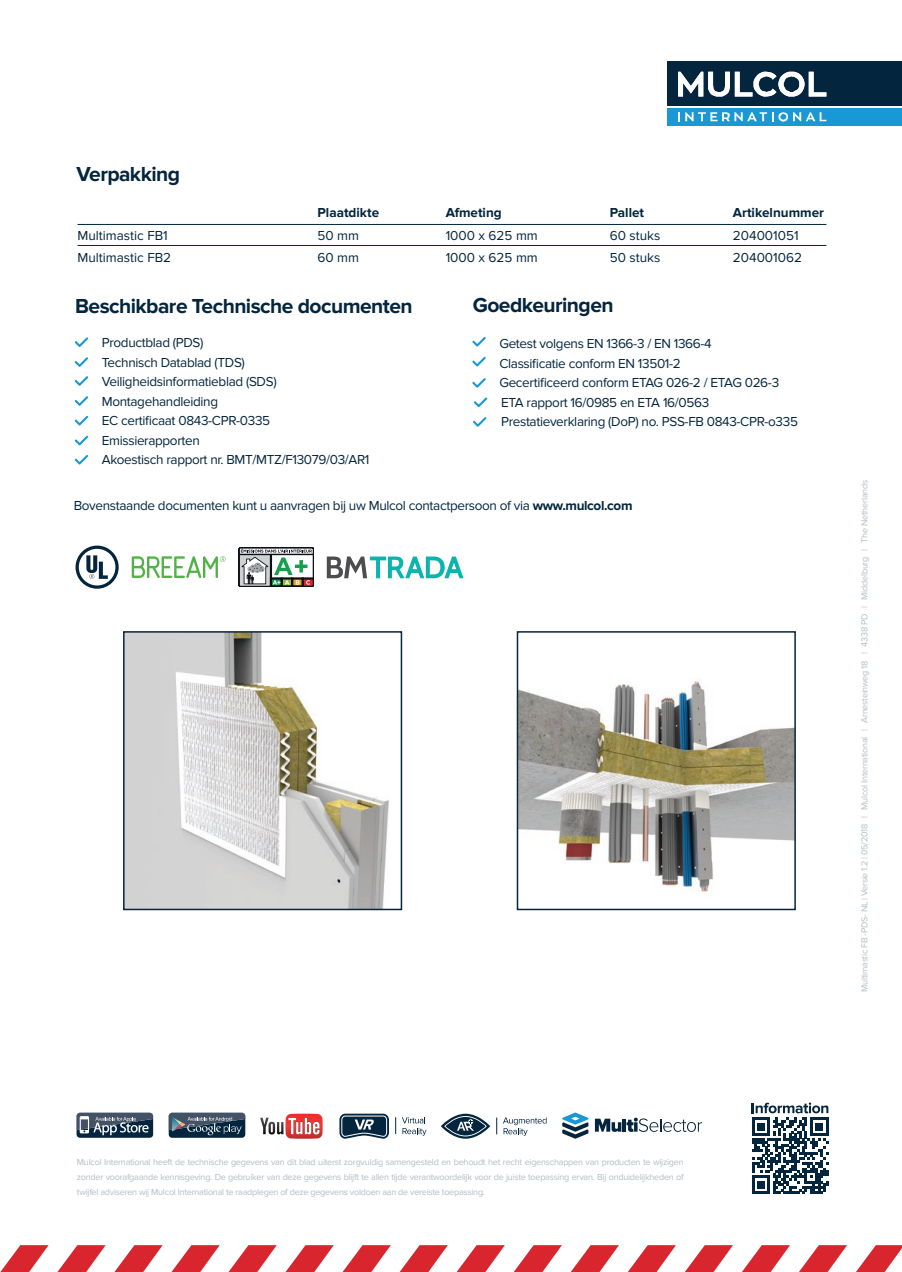
<style>
.page{position:relative;width:902px;height:1272px;background:#fff}
.page>*{position:absolute;margin:0;border:0;box-sizing:border-box;transform-origin:0 0}
.t1{font:700 21px "Proxima Nova";letter-spacing:-.025em;color:#03253d}
.t2{font:13.5px/19.5px "Proxima Nova";letter-spacing:-.025em;color:#03253d}
.t3{font:13.5px/22.5px "Proxima Nova";color:#03253d}
.t4{font:700 13.5px "Proxima Nova";color:#03253d}
.t5{font:9px/15px "Proxima Nova";letter-spacing:-.025em;color:#b1bec4;text-align:justify}
.s1{font-weight:700}
</style>
<div class="page">
<svg style="left:75px;top:337px;width:13px;height:10px"></svg>
<svg style="left:75px;top:357px;width:13px;height:10px"></svg>
<svg style="left:75px;top:376px;width:13px;height:10px"></svg>
<svg style="left:75px;top:396px;width:13px;height:10px"></svg>
<svg style="left:75px;top:416px;width:13px;height:9px"></svg>
<svg style="left:75px;top:435px;width:13px;height:10px"></svg>
<svg style="left:75px;top:455px;width:13px;height:9px"></svg>
<svg style="left:472px;top:337px;width:13px;height:9px"></svg>
<svg style="left:472px;top:357px;width:13px;height:9px"></svg>
<svg style="left:472px;top:378px;width:13px;height:10px"></svg>
<svg style="left:474px;top:397px;width:13px;height:10px"></svg>
<svg style="left:473px;top:417px;width:13px;height:10px"></svg>
<div style="left:667px;top:62px;width:234px;height:44px;background:#03253d"></div>
<div style="left:667px;top:108px;width:234px;height:18px;background:#1899d6"></div>
<svg style="left:678px;top:72px;width:148px;height:24px"></svg>
<svg style="left:678px;top:112px;width:148px;height:10px"></svg>
<hr style="left:77px;top:245px;width:749px;height:1px;background:#03253d">
<hr style="left:77px;top:224px;width:749px;height:1px;background:#03253d">
<svg style="left:856px;top:1245px;width:45px;height:26px"></svg>
<svg style="left:799px;top:1245px;width:48px;height:26px"></svg>
<svg style="left:742px;top:1245px;width:48px;height:26px"></svg>
<svg style="left:685px;top:1245px;width:48px;height:26px"></svg>
<svg style="left:628px;top:1245px;width:48px;height:26px"></svg>
<svg style="left:571px;top:1245px;width:48px;height:26px"></svg>
<svg style="left:514px;top:1245px;width:48px;height:26px"></svg>
<svg style="left:457px;top:1245px;width:48px;height:26px"></svg>
<svg style="left:400px;top:1245px;width:48px;height:26px"></svg>
<svg style="left:343px;top:1245px;width:48px;height:26px"></svg>
<svg style="left:286px;top:1245px;width:48px;height:26px"></svg>
<svg style="left:229px;top:1245px;width:48px;height:26px"></svg>
<svg style="left:172px;top:1245px;width:48px;height:26px"></svg>
<svg style="left:115px;top:1245px;width:48px;height:26px"></svg>
<svg style="left:58px;top:1245px;width:48px;height:26px"></svg>
<svg style="left:1px;top:1245px;width:48px;height:26px"></svg>
<svg style="left:327px;top:556px;width:136px;height:22px"></svg>
<svg style="left:75px;top:545px;width:44px;height:43px"></svg>
<svg style="left:751px;top:1102px;width:77px;height:92px"></svg>
<svg style="left:132px;top:556px;width:93px;height:22px"></svg>
<svg style="left:238px;top:547px;width:76px;height:40px"></svg>
<img style="left:519px;top:681px;width:273px;height:211px">
<img style="left:126px;top:634px;width:263px;height:273px">
<div style="left:123px;top:631px;width:279px;height:279px;border:2px solid #07243b"></div>
<div style="left:516px;top:631px;width:279px;height:279px;border:2px solid #07243b"></div>
<div style="left:77px;top:1112px;width:76px;height:25px;background:#03253d;border-radius:3px"></div>
<svg style="left:77px;top:1112px;width:76px;height:23px"></svg>
<div style="left:169px;top:1112px;width:76px;height:25px;background:#03253d;border-radius:3px"></div>
<svg style="left:169px;top:1112px;width:76px;height:23px"></svg>
<svg style="left:260px;top:1113px;width:62px;height:25px"></svg>
<svg style="left:339px;top:1113px;width:50px;height:26px"></svg>
<svg style="left:402px;top:1117px;width:24px;height:18px"></svg>
<svg style="left:395px;top:1117px;width:1px;height:16px"></svg>
<svg style="left:441px;top:1113px;width:49px;height:25px"></svg>
<svg style="left:444px;top:1115px;width:42px;height:21px"></svg>
<svg style="left:445px;top:1116px;width:40px;height:19px"></svg>
<svg style="left:457px;top:1119px;width:17px;height:11px"></svg>
<svg style="left:503px;top:1117px;width:43px;height:18px"></svg>
<svg style="left:496px;top:1117px;width:1px;height:17px"></svg>
<svg style="left:562px;top:1112px;width:26px;height:26px"></svg>
<svg style="left:595px;top:1117px;width:107px;height:14px"></svg>
<h1 class="t1" style="left:77px;top:162px;width:105px">Verpakking</h1>
<h2 class="t3" style="left:77px;top:224px;width:95px">Multimastic FB1<br>Multimastic FB2</h2>
<h2 class="t4" style="left:317px;top:205px;width:63px">Plaatdikte</h2>
<h2 class="t2" style="left:317px;top:224px;width:43px;line-height:22.5px">50 mm<br>60 mm</h2>
<h1 class="t1" style="left:75px;top:294px;width:339px">Beschikbare Technische documenten</h1>
<h2 class="t2" style="left:102px;top:333px;width:269px">Productblad (PDS)<br>Technisch Datablad (TDS)<br>Veiligheidsinformatieblad (SDS)<br>Montagehandleiding<br>EC certificaat 0843-CPR-0335<br>Emissierapporten<br>Akoestisch rapport nr. BMT/MTZ/F13079/03/AR1</h2>
<h2 class="t4" style="left:445px;top:205px;width:58px">Afmeting</h2>
<h2 class="t3" style="left:445px;top:224px;width:94px">1000 x 625 mm<br>1000 x 625 mm</h2>
<h2 class="t4" style="left:609px;top:205px;width:36px">Pallet</h2>
<h2 class="t3" style="left:609px;top:224px;width:52px">60 stuks<br>50 stuks</h2>
<h2 class="t4" style="left:732px;top:205px;width:93px">Artikelnummer</h2>
<h2 class="t3" style="left:732px;top:224px;width:71px">204001051<br>204001062</h2>
<h1 class="t1" style="left:472px;top:293px;width:142px">Goedkeuringen</h1>
<h2 class="t2" style="left:499px;top:334px;width:300px">Getest volgens EN 1366-3 / EN 1366-4<br>Classificatie conform EN 13501-2<br>Gecertificeerd conform ETAG 026-2 / ETAG 026-3<br>ETA rapport 16/0985 en ETA 16/0563<br>Prestatieverklaring (DoP) no. PSS-FB 0843-CPR-o335</h2>
<h2 class="t2" style="left:74px;top:496px;width:560px">Bovenstaande documenten kunt u aanvragen bij uw Mulcol contactpersoon of via <span class="s1">www.mulcol.com</span></h2>
<p class="t5" style="left:857px;top:991px;width:513px;rotate:-90deg">Multimastic FB -PDS- NL | Versie 1.2 | 05/2018 | Mulcol International | Arnesteinweg 18 | 4338 PD | Middelburg | The Netherlands</p>
<p class="t5" style="left:77px;top:1154px;width:608px">Mulcol International heeft de technische gegevens van dit blad uiterst zorgvuldig samengesteld en behoudt het recht eigenschappen van producten te wijzigen zonder voorafgaande kennisgeving. De gebruiker van deze gegevens blijft te allen tijde verantwoordelijk voor de juiste toepassing ervan. Bij onduidelijkheden of twijfel adviseren wij Mulcol International te raadplegen of deze gegevens voldoen aan de vereiste toepassing.</p>
</div>
